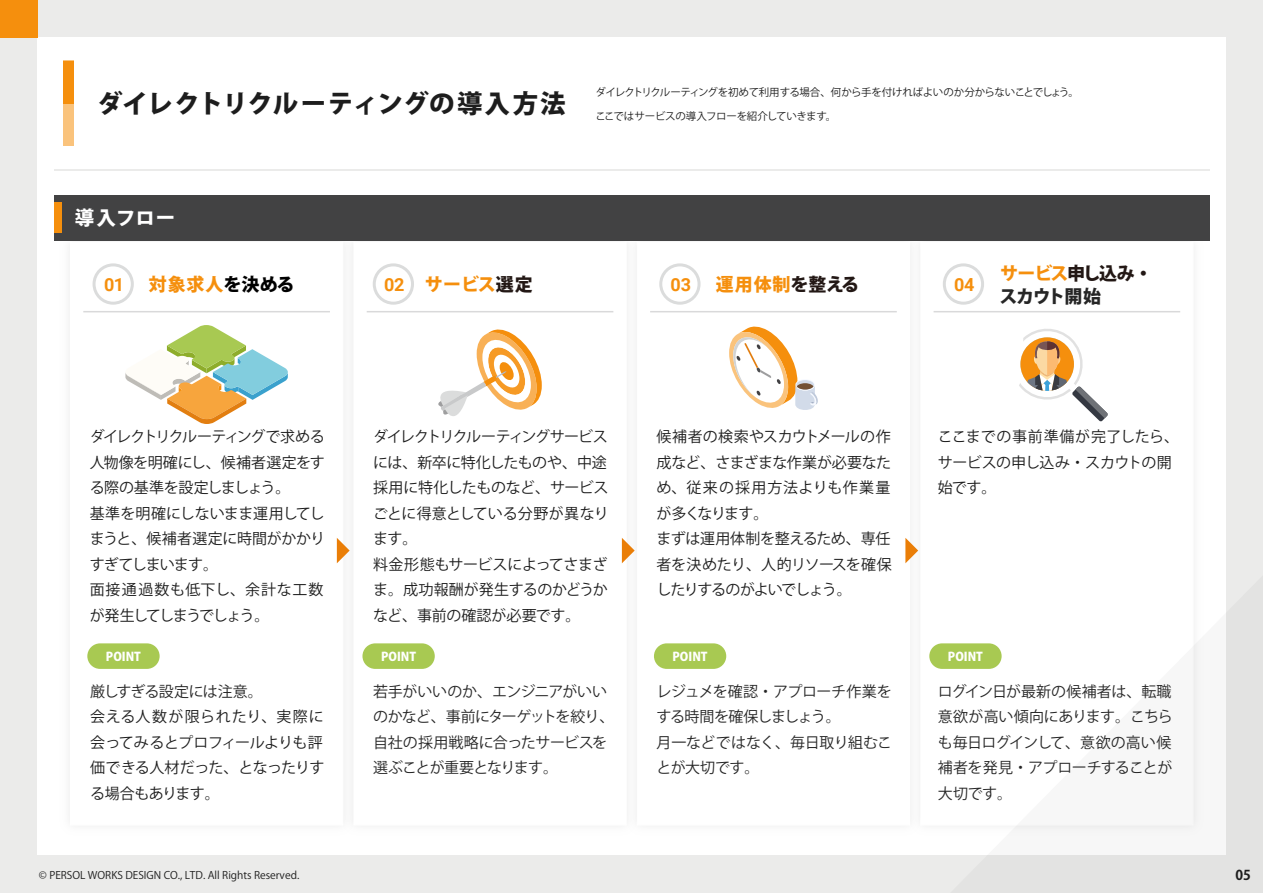
<style>
.page{position:relative;width:1263px;height:893px;background:#ebebea}
.page>*{position:absolute;margin:0;border:0;box-sizing:border-box;transform-origin:0 0}
.t1{font:800 25.5px "Koz Go Pr 6 N";letter-spacing:.005em;color:#1d1d1d}
.t2{font:800 19.5px "Koz Go Pr 6 N";letter-spacing:.03em;color:#fff}
.t3{font:800 18px/22.5px "Koz Go Pr 6 N";letter-spacing:-.065em;color:#262626}
.t4{font:800 18px "Koz Go Pr 6 N";color:#f58f0d}
.t5{font:800 18px "Koz Go Pr 6 N";letter-spacing:.02em;color:#f58f0d}
.t6{font:700 18px "Roboto";letter-spacing:-.01em;color:#f58f0d}
.t7{font:15px/25.5px "Koz Go Pr 6 N";letter-spacing:-.025em;color:#1d1d1d}
.t8{font:15px/25.5px "Koz Go Pr 6 N";letter-spacing:-.035em;color:#262626}
.t9{font:700 13.5px "Koz Go Pr 6 N";color:#1d1d1d}
.t10{font:800 12px "Koz Go Pr 6 N";color:#fff}
.t11{font:10.5px "Koz Go Pr 6 N";letter-spacing:-.015em;color:#1d1d1d}
.t12{font:10.5px "Koz Go Pr 6 N";letter-spacing:-.05em;color:#1d1d1d}
.s1{color:#000}
.s2{color:#231815}
.s3{color:#f58f0d}
</style>
<div class="page">
<div style="left:38px;top:38px;width:1188px;height:817px;background:#fff"></div>
<hr style="left:367px;top:311px;width:246px;height:1px;background:#d9d9da">
<img style="left:57px;top:240px;width:299px;height:585px">
<div style="left:70px;top:242px;width:273px;height:583px;background:#fff"></div>
<svg style="left:950px;top:575px;width:249px;height:256px"></svg>
<div style="left:87px;top:643px;width:73px;height:26px;background:#a8c952;border-radius:13px"></div>
<svg style="left:337px;top:538px;width:13px;height:25px"></svg>
<svg style="left:622px;top:538px;width:13px;height:25px"></svg>
<svg style="left:905px;top:538px;width:13px;height:25px"></svg>
<div style="left:362px;top:643px;width:73px;height:26px;background:#a8c952;border-radius:13px"></div>
<div style="left:654px;top:643px;width:72px;height:26px;background:#a8c952;border-radius:13px"></div>
<div style="left:929px;top:643px;width:72px;height:26px;background:#a8c952;border-radius:13px"></div>
<svg style="left:729px;top:326px;width:89px;height:84px"></svg>
<svg style="left:438px;top:329px;width:104px;height:87px"></svg>
<svg style="left:1019px;top:329px;width:89px;height:93px"></svg>
<svg style="left:125px;top:325px;width:163px;height:99px"></svg>
<hr style="left:54px;top:170px;width:1155px;height:1px;background:#ebebea">
<div style="left:0;top:0;width:38px;height:38px;background:#f58f0d"></div>
<div style="left:63px;top:61px;width:11px;height:85px;background:#fac37c"></div>
<div style="left:63px;top:61px;width:11px;height:42px;background:#f58f0d"></div>
<div style="left:54px;top:195px;width:1155px;height:45px;background:#424243"></div>
<div style="left:54px;top:202px;width:8px;height:30px;background:#f58f0d"></div>
<div style="left:93px;top:263px;width:41px;height:42px;border:3px solid #dbdcdc;border-radius:50%"></div>
<div style="left:373px;top:263px;width:41px;height:42px;border:3px solid #dbdcdc;border-radius:50%"></div>
<div style="left:659px;top:263px;width:41px;height:42px;border:3px solid #dbdcdc;border-radius:50%"></div>
<div style="left:943px;top:263px;width:41px;height:42px;border:3px solid #dbdcdc;border-radius:50%"></div>
<hr style="left:83px;top:311px;width:247px;height:1px;background:#d9d9da">
<hr style="left:650px;top:311px;width:247px;height:1px;background:#d9d9da">
<hr style="left:933px;top:311px;width:247px;height:1px;background:#d9d9da">
<h1 class="t1" style="left:97px;top:90px;width:470px">ダイレクトリクルーティングの導入方法</h1>
<p class="t12" style="left:596px;top:86px;width:485px">ダイレクトリクルーティングを初めて利用する場合、何から手を付ければよいのか分からないことでしょう。</p>
<p class="t11" style="left:595px;top:110px;width:242px">ここではサービスの導入フローを紹介していきます。</p>
<h2 class="t2" style="left:75px;top:207px;width:102px">導入フロー</h2>
<p class="t5" style="left:149px;top:274px;width:147px">対象求人<span class="s1">を決める</span></p>
<p class="t4" style="left:425px;top:274px;width:110px">サービス<span class="s2">選定</span></p>
<p class="t4" style="left:716px;top:274px;width:145px">運用体制<span class="s2">を整える</span></p>
<p class="t3" style="left:999px;top:263px;width:155px"><span class="s3">サービス</span><span class="s2">申し込み・</span>スカウト開始</p>
<p class="t6" style="left:104px;top:272px;width:22px">01</p>
<p class="t6" style="left:384px;top:272px;width:22px">02</p>
<p class="t6" style="left:670px;top:272px;width:22px">03</p>
<p class="t6" style="left:954px;top:272px;width:22px">04</p>
<p class="t7" style="left:90px;top:424px;width:237px">ダイレクトリクルーティングで求める人物像を明確にし、候補者選定をする際の基準を設定しましょう。<br>基準を明確にしないまま運用してしまうと、候補者選定に時間がかかりすぎてしまいます。<br>面接通過数も低下し、余計な工数が発生してしまうでしょう。</p>
<p class="t10" style="left:106px;top:650px;width:37px">POINT</p>
<p class="t8" style="left:90px;top:679px;width:174px">厳しすぎる設定には注意。</p>
<p class="t7" style="left:90px;top:704px;width:236px;text-align:justify">会える人数が限られたり、実際に会ってみるとプロフィールよりも評価できる人材だった、となったりする場合もあります。</p>
<p class="t7" style="left:373px;top:424px;width:237px">ダイレクトリクルーティングサービスには、新卒に特化したものや、中途採用に特化したものなど、サービスごとに得意としている分野が異なります。<br>料金形態もサービスによってさまざま。成功報酬が発生するのかどうかなど、事前の確認が必要です。</p>
<p class="t10" style="left:381px;top:650px;width:37px">POINT</p>
<p class="t8" style="left:373px;top:679px;width:243px">若手がいいのか、エンジニアがいいのかなど、事前にターゲットを絞り、自社の採用戦略に合ったサービスを選ぶことが重要となります。</p>
<p class="t7" style="left:656px;top:424px;width:237px">候補者の検索やスカウトメールの作成など、さまざまな作業が必要なため、従来の採用方法よりも作業量が多くなります。<br>まずは運用体制を整えるため、専任者を決めたり、人的リソースを確保したりするのがよいでしょう。</p>
<p class="t10" style="left:673px;top:650px;width:37px">POINT</p>
<p class="t8" style="left:656px;top:679px;width:237px">レジュメを確認・アプローチ作業をする時間を確保しましょう。<br>月一などではなく、毎日取り組むことが大切です。</p>
<p class="t7" style="left:938px;top:424px;width:243px">ここまでの事前準備が完了したら、サービスの申し込み・スカウトの開始です。</p>
<p class="t10" style="left:948px;top:650px;width:37px">POINT</p>
<p class="t8" style="left:938px;top:679px;width:237px;text-align:justify">ログイン日が最新の候補者は、転職意欲が高い傾向にあります。こちらも毎日ログインして、意欲の高い候補者を発見・アプローチすることが大切です。</p>
<p class="t11" style="left:39px;top:869px;width:262px">© PERSOL WORKS DESIGN CO., LTD. All Rights Reserved.</p>
<p class="t9" style="left:1235px;top:867px;width:17px">05</p>
</div>
